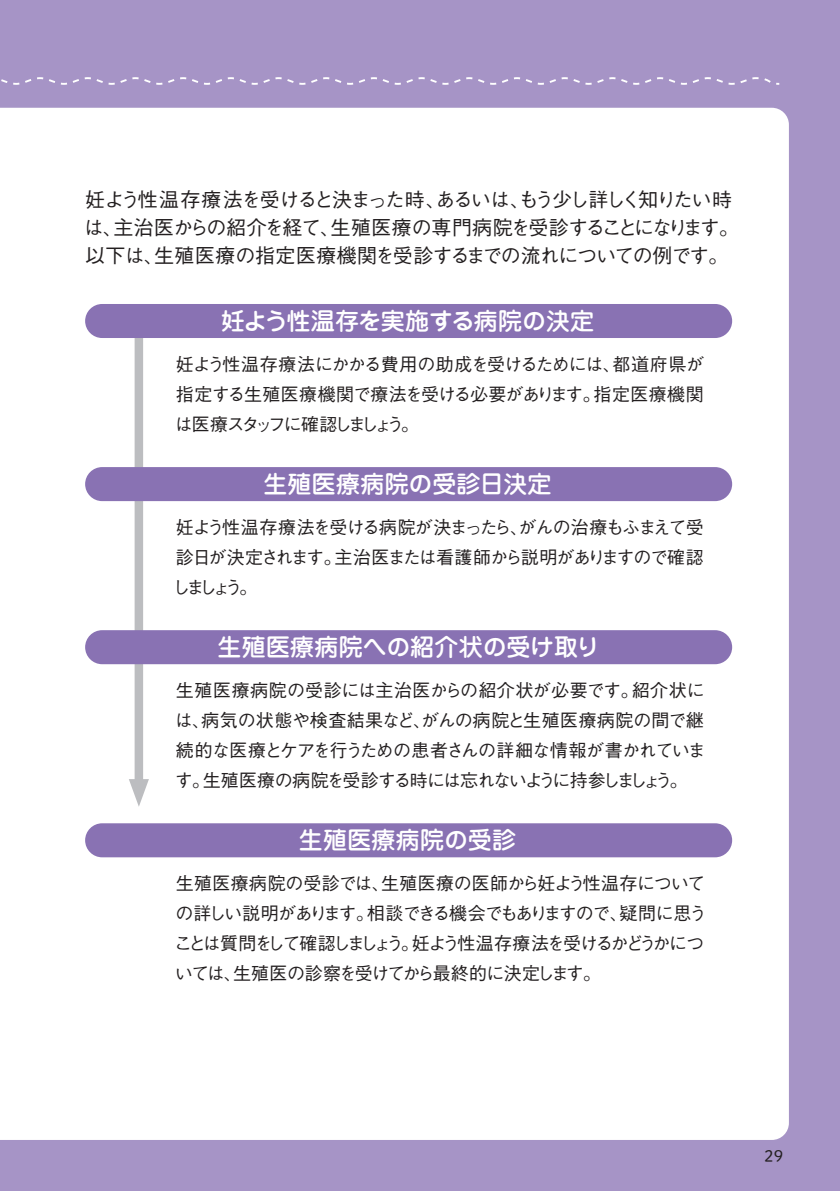
<style>
.page{position:relative;width:840px;height:1191px;background:#fff}
.page>*{position:absolute;margin:0;border:0;box-sizing:border-box;transform-origin:0 0}
.t1{font:500 24px "Jun 34 Pro";letter-spacing:.01em;color:#fff}
.t2{font:500 24px "Jun 34 Pro";letter-spacing:-.01em;color:#fff}
.t3{font:500 20px/28px "Gothic BBB Pro";letter-spacing:-.06em;color:#231f20}
.t4{font:500 18px/30px "Gothic BBB Pro";letter-spacing:-.07em;color:#231f20;text-align:justify}
.t5{font:16px "DNP Shuei M Go Std L";color:#231f20}
</style>
<div class="page">
<div style="left:0;top:0;width:839px;height:1191px;background:#a694c6"></div>
<div style="left:0;top:108px;width:788px;height:1032px;background:#fff"></div>
<div style="left:134px;top:308px;width:9px;height:482px;background:#bcbdc0"></div>
<svg style="left:129px;top:779px;width:20px;height:27px"></svg>
<div style="left:85px;top:304px;width:646px;height:34px;background:#8972b3;border-radius:17px"></div>
<div style="left:85px;top:467px;width:646px;height:34px;background:#8972b3;border-radius:17px"></div>
<div style="left:85px;top:630px;width:646px;height:34px;background:#8972b3;border-radius:17px"></div>
<div style="left:85px;top:823px;width:646px;height:34px;background:#8972b3;border-radius:17px"></div>
<svg style="left:1px;top:77px;width:779px;height:8px"></svg>
<p class="t3" style="left:84px;top:183px;width:656px">妊よう性温存療法を受けると決まった時、あるいは、もう少し詳しく知りたい時は、主治医からの紹介を経て、生殖医療の専門病院を受診することになります。以下は、生殖医療の指定医療機関を受診するまでの流れについての例です。</p>
<h1 class="t2" style="left:221px;top:302px;width:374px">妊よう性温存を実施する病院の決定</h1>
<p class="t4" style="left:175px;top:347px;width:530px">妊よう性温存療法にかかる費用の助成を受けるためには、都道府県が指定する生殖医療機関で療法を受ける必要があります。指定医療機関は医療スタッフに確認しましょう。</p>
<h1 class="t1" style="left:263px;top:465px;width:289px">生殖医療病院の受診日決定</h1>
<p class="t4" style="left:172px;top:510px;width:533px">妊よう性温存療法を受ける病院が決まったら、がんの治療もふまえて受診日が決定されます。主治医または看護師から説明がありますので確認しましょう。</p>
<h1 class="t1" style="left:217px;top:628px;width:384px">生殖医療病院への紹介状の受け取り</h1>
<p class="t4" style="left:175px;top:673px;width:532px">生殖医療病院の受診には主治医からの紹介状が必要です。紹介状には、病気の状態や検査結果など、がんの病院と生殖医療病院の間で継続的な医療とケアを行うための患者さんの詳細な情報が書かれています。生殖医療の病院を受診する時には忘れないように持参しましょう。</p>
<h1 class="t1" style="left:299px;top:821px;width:219px">生殖医療病院の受診</h1>
<p class="t4" style="left:174px;top:866px;width:534px;text-align:left">生殖医療病院の受診では、生殖医療の医師から妊よう性温存についての詳しい説明があります。相談できる機会でもありますので、疑問に思うことは質問をして確認しましょう。妊よう性温存療法を受けるかどうかについては、生殖医の診察を受けてから最終的に決定します。</p>
<p class="t5" style="left:763px;top:1144px;width:20px">29</p>
</div>
